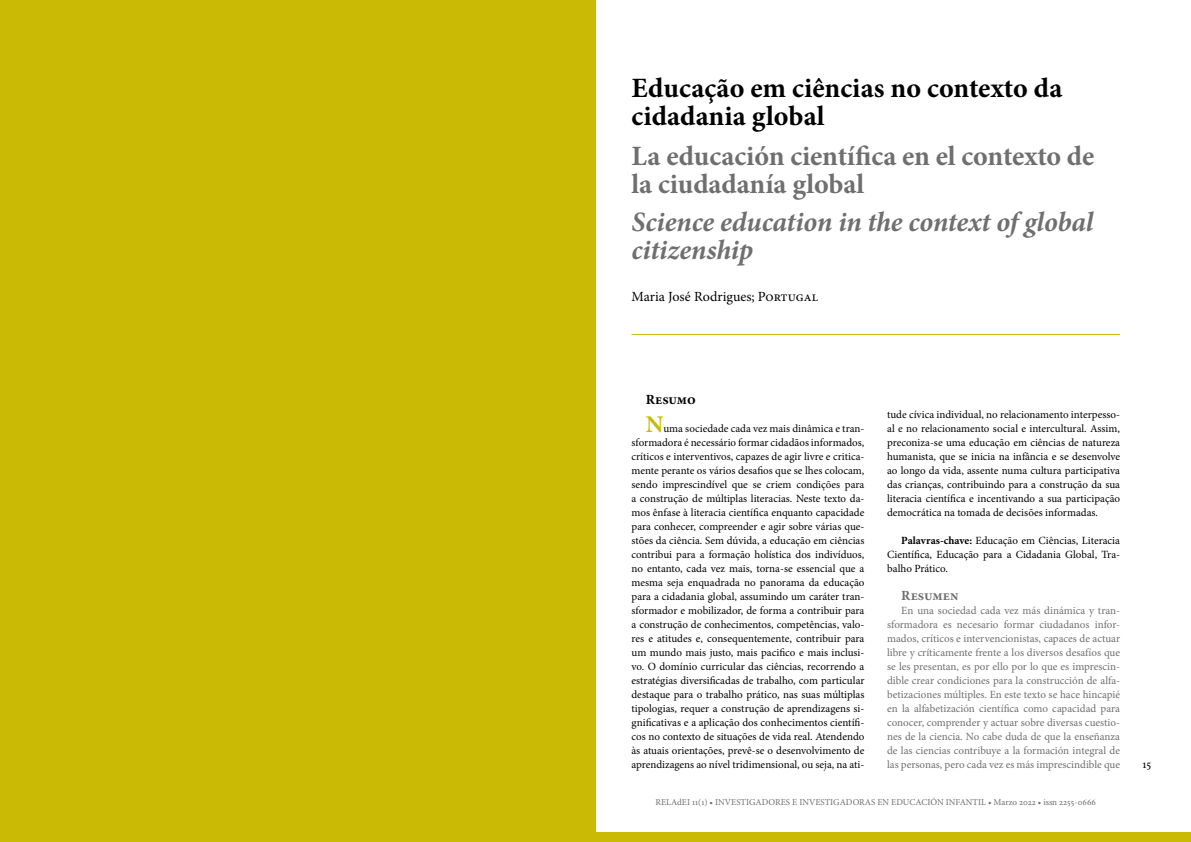
<style>
.page{position:relative;width:1191px;height:842px;background:#fff}
.page>*{position:absolute;margin:0;border:0;box-sizing:border-box;transform-origin:0 0}
.t1{font:700 28px/28px "Minion Pro";letter-spacing:-.005em;color:#706f6f}
.t2{font:italic 700 28px/28px "Minion Pro";letter-spacing:-.005em;color:#706f6f}
.t3{font:700 28px/28px "Minion Pro";color:#000}
.t4{font:14px "Minion Pro";color:#000}
.t5{font:700 14px "Minion Pro";color:#706f6f}
.t6{font:700 14px "Minion Pro";letter-spacing:-.005em;color:#000}
.t7{font:12px "Minion Pro";color:#000}
.t8{font:11px/14px "Minion Pro";color:#000;text-align:justify}
.t9{font:11px/14px "Minion Pro";color:#706f6f;text-align:justify}
.t10{font:9px "Minion Pro";color:#706f6f}
.s1{font-weight:700;font-size:24px;color:#caba05}
.s2{font-weight:700}
</style>
<div class="page">
<hr style="left:631px;top:334px;width:489px;height:1px;background:#caba05">
<div style="left:0;top:833px;width:1191px;height:9px;background:#caba05"></div>
<div style="left:0;top:0;width:595px;height:842px;background:#caba05"></div>
<h1 class="t3" style="left:631px;top:73px;width:432px">Educação em ciências no contexto da cidadania global</h1>
<h1 class="t1" style="left:631px;top:141px;width:464px">La educación científica en el contexto de la ciudadanía global</h1>
<h1 class="t2" style="left:631px;top:207px;width:463px">Science education in the context of global citizenship</h1>
<p class="t4" style="left:631px;top:287px;width:188px">Maria José Rodrigues; Portugal</p>
<p class="t6" style="left:645px;top:389px;width:52px">Resumo</p>
<p class="t8" style="left:631px;top:421px;width:234px;text-indent:14px"><span class="s1">N</span>uma sociedade cada vez mais dinâmica e tran&shy;sformadora é necessário formar cidadãos informados, críticos e interventivos, capazes de agir livre e critica&shy;mente perante os vários desafios que se lhes colocam, sendo imprescindível que se criem condições para a construção de múltiplas literacias. Neste texto da&shy;mos ênfase à literacia científica enquanto capacidade para conhecer, compreender e agir sobre várias que&shy;stões da ciência. Sem dúvida, a educação em ciências contribui para a formação holística dos indivíduos, no entanto, cada vez mais, torna-se essencial que a mesma seja enquadrada no panorama da educação para a cidadania global, assumindo um caráter tran&shy;sformador e mobilizador, de forma a contribuir para a construção de conhecimentos, competências, valo&shy;res e atitudes e, consequentemente, contribuir para um mundo mais justo, mais pacifico e mais inclusi&shy;vo. O domínio curricular das ciências, recorrendo a estratégias diversificadas de trabalho, com particular destaque para o trabalho prático, nas suas múltiplas tipologias, requer a construção de aprendizagens si&shy;gnificativas e a aplicação dos conhecimentos científi&shy;cos no contexto de situações de vida real. Atendendo às atuais orientações, prevê-se o desenvolvimento de aprendizagens ao nível tridimensional, ou seja, na ati-</p>
<p class="t8" style="left:887px;top:407px;width:234px">tude cívica individual, no relacionamento interpesso&shy;al e no relacionamento social e intercultural. Assim, preconiza-se uma educação em ciências de natureza humanista, que se inicia na infância e se desenvolve ao longo da vida, assente numa cultura participativa das crianças, contribuindo para a construção da sua literacia científica e incentivando a sua participação democrática na tomada de decisões informadas.</p>
<p class="t8" style="left:887px;top:533px;width:234px;text-indent:14px"><span class="s2">Palavras-chave:</span> Educação em Ciências, Literacia Científica, Educação para a Cidadania Global, Tra&shy;balho Prático.</p>
<p class="t5" style="left:901px;top:585px;width:59px">Resumen</p>
<p class="t9" style="left:887px;top:603px;width:234px;text-indent:14px">En una sociedad cada vez más dinámica y tran&shy;sformadora es necesario formar ciudadanos infor&shy;mados, críticos e intervencionistas, capaces de actuar libre y críticamente frente a los diversos desafíos que se les presentan, es por ello por lo que es imprescin&shy;dible crear condiciones para la construcción de alfa&shy;betizaciones múltiples. En este texto se hace hincapié en la alfabetización científica como capacidad para conocer, comprender y actuar sobre diversas cuestio&shy;nes de la ciencia. No cabe duda de que la enseñanza de las ciencias contribuye a la formación integral de las personas, pero cada vez es más imprescindible que</p>
<p class="t10" style="left:655px;top:796px;width:442px">RELAdEI 11(1) • INVESTIGADORES E INVESTIGADORAS EN EDUCACIÓN INFANTIL • Marzo 2022 • issn 2255-0666</p>
<p class="t7" style="left:1142px;top:756px;width:10px">15</p>
</div>
